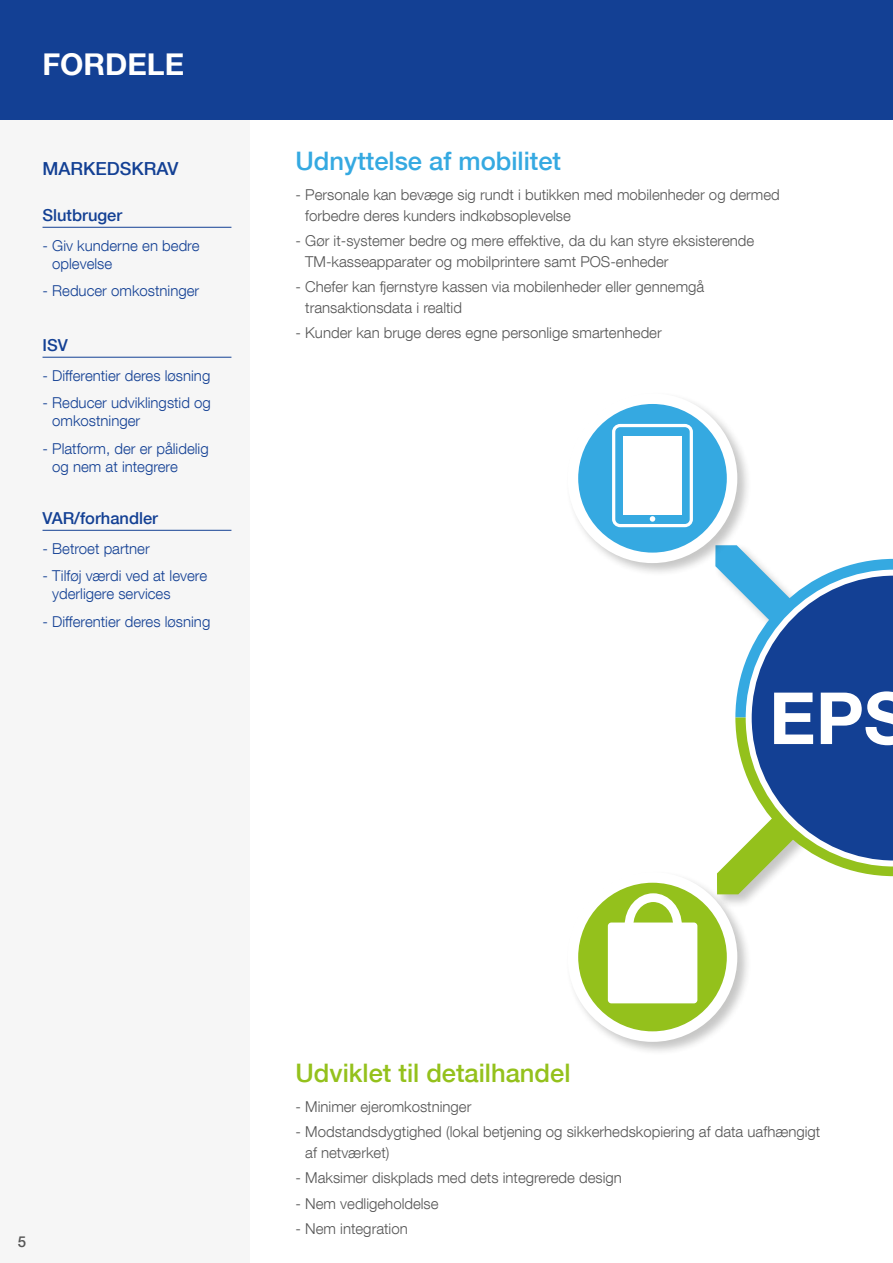
<style>
.page{position:relative;width:893px;height:1263px;background:#fff}
.page>*{position:absolute;margin:0;border:0;box-sizing:border-box;transform-origin:0 0}
.t1{font:700 72px "Helvetica Neue LT Com";color:#fff}
.t2{font:700 30px "Helvetica Neue LT Com";color:#fff}
.t3{font:500 25.5px "Helvetica Neue LT Com";color:#94c11c}
.t4{font:500 25.5px "Helvetica Neue LT Com";color:#35a9e1}
.t5{font:500 18px "Helvetica Neue LT Com";color:#134094}
.t6{font:500 16.5px "Helvetica Neue LT Com";color:#134094}
.t7{font:300 15px/21px "Helvetica Neue LT Com";color:#565656}
.t8{font:300 15px/18px "Helvetica Neue LT Com";color:#134094}
.t9{font:500 15px "Helvetica Neue LT Com";color:#565656}
</style>
<div class="page">
<div style="left:0;top:0;width:250px;height:1263px;background:#f6f6f6"></div>
<div style="left:0;top:0;width:893px;height:119px;background:#134094"></div>
<svg style="left:720px;top:555px;width:173px;height:339px"></svg>
<div style="left:565px;top:391px;width:186px;height:186px;background:#1a1a18;opacity:.25"></div>
<svg style="left:573px;top:399px;width:159px;height:159px;background:#54b6e5"></svg>
<div style="left:568px;top:393px;width:169px;height:170px;border:10px solid #fff;border-radius:50%"></div>
<div style="left:565px;top:870px;width:186px;height:186px;background:#1a1a18;opacity:.25"></div>
<svg style="left:573px;top:877px;width:159px;height:159px;background:#a5cb41"></svg>
<div style="left:568px;top:872px;width:169px;height:170px;border:10px solid #fff;border-radius:50%"></div>
<div style="left:608px;top:922px;width:89px;height:81px;background:#fff;border-radius:4px"></div>
<div style="left:625px;top:893px;width:57px;height:65px;border:9px solid #fff;border-radius:50%"></div>
<svg style="left:612px;top:424px;width:81px;height:103px"></svg>
<svg style="left:43px;top:226px;width:188px;height:304px"></svg>
<hr style="left:43px;top:227px;width:188px;height:1px;background:#134094">
<hr style="left:43px;top:357px;width:188px;height:1px;background:#134094">
<hr style="left:43px;top:530px;width:188px;height:1px;background:#134094">
<h2 class="t2" style="left:43px;top:45px;width:143px">FORDELE</h2>
<p class="t5" style="left:43px;top:158px;width:66px">Mar keds</p>
<p class="t5" style="left:132px;top:158px;width:25px">krav</p>
<p class="t6" style="left:43px;top:205px;width:81px">Slutbruger</p>
<p class="t8" style="left:52px;top:236px;width:149px;text-indent:-10px">- Giv kunderne en bedre oplevelse</p>
<p class="t8" style="left:43px;top:282px;width:158px">- Reducer omkostninger</p>
<p class="t6" style="left:43px;top:335px;width:27px">ISV</p>
<p class="t8" style="left:43px;top:366px;width:169px">- Differentier deres løsning</p>
<p class="t8" style="left:52px;top:394px;width:160px;text-indent:-10px">- Reducer udviklingstid og omkostninger</p>
<p class="t8" style="left:52px;top:439px;width:158px;text-indent:-10px">- Platform, der er pålidelig og nem at integrere</p>
<p class="t6" style="left:43px;top:508px;width:117px">VAR/forhandler</p>
<p class="t8" style="left:43px;top:539px;width:109px">- Betroet partner</p>
<p class="t8" style="left:52px;top:567px;width:156px;text-indent:-10px">- Tilføj værdi ved at levere yderligere services</p>
<p class="t8" style="left:43px;top:612px;width:169px">- Differentier deres løsning</p>
<h3 class="t4" style="left:296px;top:146px;width:267px">Udnyttelse af mobilitet</h3>
<p class="t7" style="left:305px;top:184px;width:476px;text-indent:-10px">- Personale kan bevæge sig rundt i butikken med mobilenheder og dermed forbedre deres kunders indkøbsoplevelse</p>
<p class="t7" style="left:305px;top:230px;width:451px;text-indent:-10px">- Gør it-systemer bedre og mere effektive, da du kan styre eksisterende<br>TM‑kasseapparater og mobilprintere samt POS-enheder</p>
<p class="t7" style="left:305px;top:276px;width:400px;text-indent:-10px">- Chefer kan fjernstyre kassen via mobilenheder eller gennemgå transaktionsdata i realtid</p>
<p class="t7" style="left:296px;top:322px;width:368px">- Kunder kan bruge deres egne personlige smartenheder</p>
<h1 class="t1" style="left:769px;top:673px;width:143px">EP S</h1>
<p class="t9" style="left:18px;top:1233px;width:10px">5</p>
<h3 class="t3" style="left:296px;top:1058px;width:276px">Udviklet til detailhandel</h3>
<p class="t7" style="left:296px;top:1096px;width:177px">- Minimer ejeromkostninger</p>
<p class="t7" style="left:305px;top:1121px;width:517px;text-indent:-10px">- Modstandsdygtighed (lokal betjening og sikkerhedskopiering af data uafhængigt af netværket)</p>
<p class="t7" style="left:296px;top:1167px;width:328px">- Maksimer diskplads med dets integrerede design</p>
<p class="t7" style="left:296px;top:1192px;width:145px">- Nem vedligeholdelse</p>
<p class="t7" style="left:296px;top:1218px;width:114px">- Nem integration</p>
</div>
